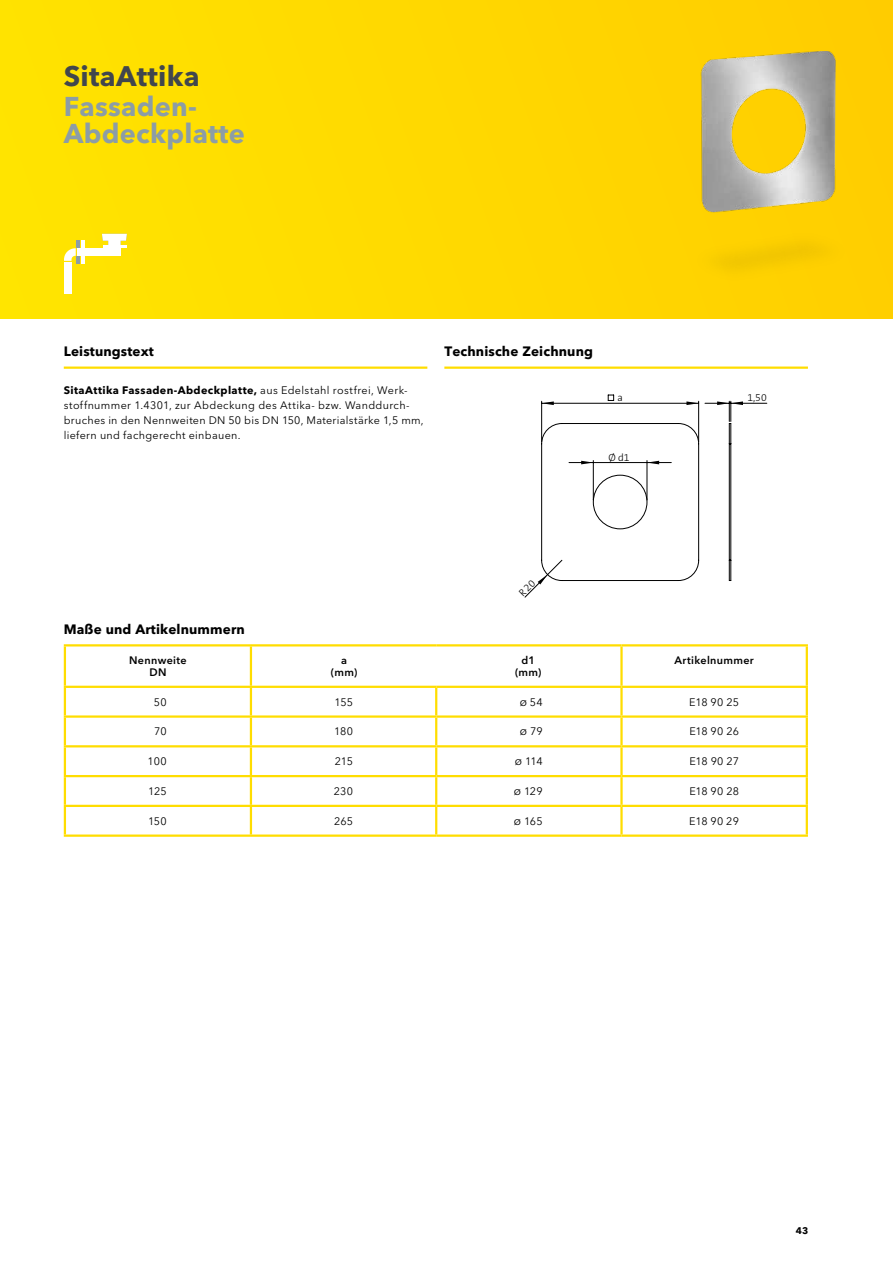
<style>
.page{position:relative;width:893px;height:1263px;background:#fff}
.page>*{position:absolute;margin:0;border:0;box-sizing:border-box;transform-origin:0 0}
.t1{font:700 28.05px "Avenir Next W1 G";letter-spacing:.01em;color:#41464d}
.t2{font:700 27px/27px "Avenir Next W1 G";letter-spacing:.01em;color:#8c9da6}
.t3{font:700 13.5px "Avenir Next W1 G";letter-spacing:.01em;color:#000}
.t4{font:10.8px/15px "Avenir Next W1 G";letter-spacing:.025em;color:#000}
.t5{font:600 10.8px/12px "Avenir Next W1 G";letter-spacing:.03em;color:#000;text-align:center}
.t6{font:300 10.5px "The Sans B Plus W3";color:#000}
.t7{font:700 9.6px "Avenir Next W1 G";color:#000}
.s1{font-weight:700}
</style>
<div class="page">
<div style="left:0;top:0;width:893px;height:319px;background:#ffdb00"></div>
<svg style="left:542px;top:401px;width:12px;height:4px"></svg>
<svg style="left:686px;top:401px;width:12px;height:4px"></svg>
<hr style="left:541px;top:401px;width:1px;height:41px;background:#000">
<hr style="left:698px;top:401px;width:1px;height:41px;background:#000">
<hr style="left:542px;top:403px;width:157px;height:1px;background:#000">
<svg style="left:608px;top:395px;width:6px;height:6px"></svg>
<hr style="left:730px;top:444px;width:1px;height:116px;background:#000">
<hr style="left:729px;top:444px;width:1px;height:116px;background:#000">
<svg style="left:729px;top:560px;width:2px;height:21px"></svg>
<svg style="left:705px;top:401px;width:38px;height:43px"></svg>
<hr style="left:731px;top:403px;width:36px;height:1px;background:#000">
<img style="left:700px;top:51px;width:193px;height:268px">
<hr style="left:64px;top:366px;width:363px;height:3px;background:#fd0">
<hr style="left:444px;top:366px;width:364px;height:3px;background:#fd0">
<hr style="left:64px;top:646px;width:2px;height:40px;background:#fd0">
<hr style="left:64px;top:644px;width:187px;height:2px;background:#fd0">
<hr style="left:250px;top:646px;width:2px;height:40px;background:#fd0">
<hr style="left:251px;top:644px;width:185px;height:2px;background:#fd0">
<hr style="left:436px;top:644px;width:185px;height:2px;background:#fd0">
<hr style="left:620px;top:646px;width:3px;height:40px;background:#fd0">
<hr style="left:621px;top:644px;width:187px;height:2px;background:#fd0">
<hr style="left:806px;top:646px;width:2px;height:40px;background:#fd0">
<hr style="left:64px;top:688px;width:2px;height:27px;background:#fd0">
<hr style="left:64px;top:718px;width:2px;height:27px;background:#fd0">
<hr style="left:64px;top:747px;width:2px;height:28px;background:#fd0">
<hr style="left:64px;top:777px;width:2px;height:28px;background:#fd0">
<hr style="left:64px;top:807px;width:2px;height:27px;background:#fd0">
<hr style="left:64px;top:686px;width:187px;height:2px;background:#fd0">
<hr style="left:64px;top:715px;width:187px;height:3px;background:#fd0">
<hr style="left:64px;top:745px;width:187px;height:2px;background:#fd0">
<hr style="left:64px;top:775px;width:187px;height:2px;background:#fd0">
<hr style="left:64px;top:805px;width:187px;height:2px;background:#fd0">
<hr style="left:64px;top:834px;width:187px;height:3px;background:#fd0">
<hr style="left:250px;top:688px;width:2px;height:27px;background:#fd0">
<hr style="left:250px;top:718px;width:2px;height:27px;background:#fd0">
<hr style="left:250px;top:747px;width:2px;height:28px;background:#fd0">
<hr style="left:250px;top:777px;width:2px;height:28px;background:#fd0">
<hr style="left:250px;top:807px;width:2px;height:27px;background:#fd0">
<hr style="left:251px;top:686px;width:185px;height:2px;background:#fd0">
<hr style="left:251px;top:715px;width:185px;height:3px;background:#fd0">
<hr style="left:251px;top:745px;width:185px;height:2px;background:#fd0">
<hr style="left:251px;top:775px;width:185px;height:2px;background:#fd0">
<hr style="left:251px;top:805px;width:185px;height:2px;background:#fd0">
<hr style="left:251px;top:834px;width:185px;height:3px;background:#fd0">
<hr style="left:435px;top:688px;width:2px;height:27px;background:#fd0">
<hr style="left:435px;top:718px;width:2px;height:27px;background:#fd0">
<hr style="left:435px;top:747px;width:2px;height:28px;background:#fd0">
<hr style="left:435px;top:777px;width:2px;height:28px;background:#fd0">
<hr style="left:435px;top:807px;width:2px;height:27px;background:#fd0">
<hr style="left:436px;top:686px;width:185px;height:2px;background:#fd0">
<hr style="left:436px;top:715px;width:185px;height:3px;background:#fd0">
<hr style="left:436px;top:745px;width:185px;height:2px;background:#fd0">
<hr style="left:436px;top:775px;width:185px;height:2px;background:#fd0">
<hr style="left:436px;top:805px;width:185px;height:2px;background:#fd0">
<hr style="left:436px;top:834px;width:185px;height:3px;background:#fd0">
<hr style="left:620px;top:688px;width:3px;height:27px;background:#fd0">
<hr style="left:620px;top:718px;width:3px;height:27px;background:#fd0">
<hr style="left:620px;top:747px;width:3px;height:28px;background:#fd0">
<hr style="left:620px;top:777px;width:3px;height:28px;background:#fd0">
<hr style="left:620px;top:807px;width:3px;height:27px;background:#fd0">
<hr style="left:621px;top:686px;width:187px;height:2px;background:#fd0">
<hr style="left:806px;top:688px;width:2px;height:27px;background:#fd0">
<hr style="left:806px;top:718px;width:2px;height:27px;background:#fd0">
<hr style="left:806px;top:747px;width:2px;height:28px;background:#fd0">
<hr style="left:806px;top:777px;width:2px;height:28px;background:#fd0">
<hr style="left:806px;top:807px;width:2px;height:27px;background:#fd0">
<hr style="left:621px;top:715px;width:187px;height:3px;background:#fd0">
<hr style="left:621px;top:745px;width:187px;height:2px;background:#fd0">
<hr style="left:621px;top:775px;width:187px;height:2px;background:#fd0">
<hr style="left:621px;top:805px;width:187px;height:2px;background:#fd0">
<hr style="left:621px;top:834px;width:187px;height:3px;background:#fd0">
<div style="left:64px;top:262px;width:8px;height:31px;background:#fff"></div>
<svg style="left:102px;top:234px;width:25px;height:14px"></svg>
<hr style="left:108px;top:246px;width:13px;height:4px;background:#fff">
<hr style="left:103px;top:245px;width:23px;height:2px;background:#fff">
<div style="left:77px;top:248px;width:44px;height:8px;background:#fff"></div>
<svg style="left:64px;top:240px;width:21px;height:24px"></svg>
<svg style="left:524px;top:423px;width:175px;height:175px"></svg>
<h1 class="t1" style="left:64px;top:59px;width:137px">SitaAttika</h1>
<h2 class="t2" style="left:64px;top:93px;width:183px">Fassaden-<br>Abdeckplatte</h2>
<p class="t3" style="left:64px;top:343px;width:92px">Leistungstext</p>
<p class="t3" style="left:444px;top:343px;width:150px">Technische Zeichnung</p>
<p class="t4" style="left:64px;top:383px;width:361px"><span class="s1">SitaAttika Fassaden-Abdeckplatte,</span> aus Edelstahl rostfrei, Werk&shy;stoffnummer 1.4301, zur Abdeckung des Attika- bzw. Wanddurch&shy;bruches in den Nennweiten DN 50 bis DN 150, Materialstärke 1,5 mm, liefern und fachgerecht einbauen.</p>
<p class="t6" style="left:617px;top:391px;width:7px">a</p>
<p class="t6" style="left:747px;top:391px;width:21px">1,50</p>
<p class="t6" style="left:608px;top:450px;width:23px">Ø d1</p>
<p class="t3" style="left:64px;top:621px;width:183px">Maße und Artikelnummern</p>
<p class="t5" style="left:129px;top:654px;width:59px">Nennweite<br>DN</p>
<p class="t5" style="left:331px;top:654px;width:28px">a (mm)</p>
<p class="t5" style="left:515px;top:654px;width:28px">d1 (mm)</p>
<p class="t5" style="left:674px;top:654px;width:81px">Artikelnummer</p>
<p class="t4" style="left:154px;top:694px;width:14px">50</p>
<p class="t4" style="left:335px;top:694px;width:20px">155</p>
<p class="t4" style="left:520px;top:694px;width:25px">Ø 54</p>
<p class="t4" style="left:689px;top:694px;width:51px">E18 90 25</p>
<p class="t4" style="left:154px;top:724px;width:14px">70</p>
<p class="t4" style="left:334px;top:724px;width:20px">180</p>
<p class="t4" style="left:520px;top:724px;width:24px">Ø 79</p>
<p class="t4" style="left:689px;top:724px;width:51px">E18 90 26</p>
<p class="t4" style="left:148px;top:754px;width:21px">100</p>
<p class="t4" style="left:335px;top:754px;width:20px">215</p>
<p class="t4" style="left:515px;top:754px;width:29px">Ø 114</p>
<p class="t4" style="left:689px;top:754px;width:51px">E18 90 27</p>
<p class="t4" style="left:148px;top:784px;width:20px">125</p>
<p class="t4" style="left:334px;top:784px;width:21px">230</p>
<p class="t4" style="left:514px;top:784px;width:30px">Ø 129</p>
<p class="t4" style="left:689px;top:784px;width:51px">E18 90 28</p>
<p class="t4" style="left:148px;top:813px;width:20px">150</p>
<p class="t4" style="left:334px;top:813px;width:21px">265</p>
<p class="t4" style="left:514px;top:813px;width:30px">Ø 165</p>
<p class="t4" style="left:689px;top:813px;width:51px">E18 90 29</p>
<p class="t7" style="left:796px;top:1224px;width:14px">43</p>
</div>
